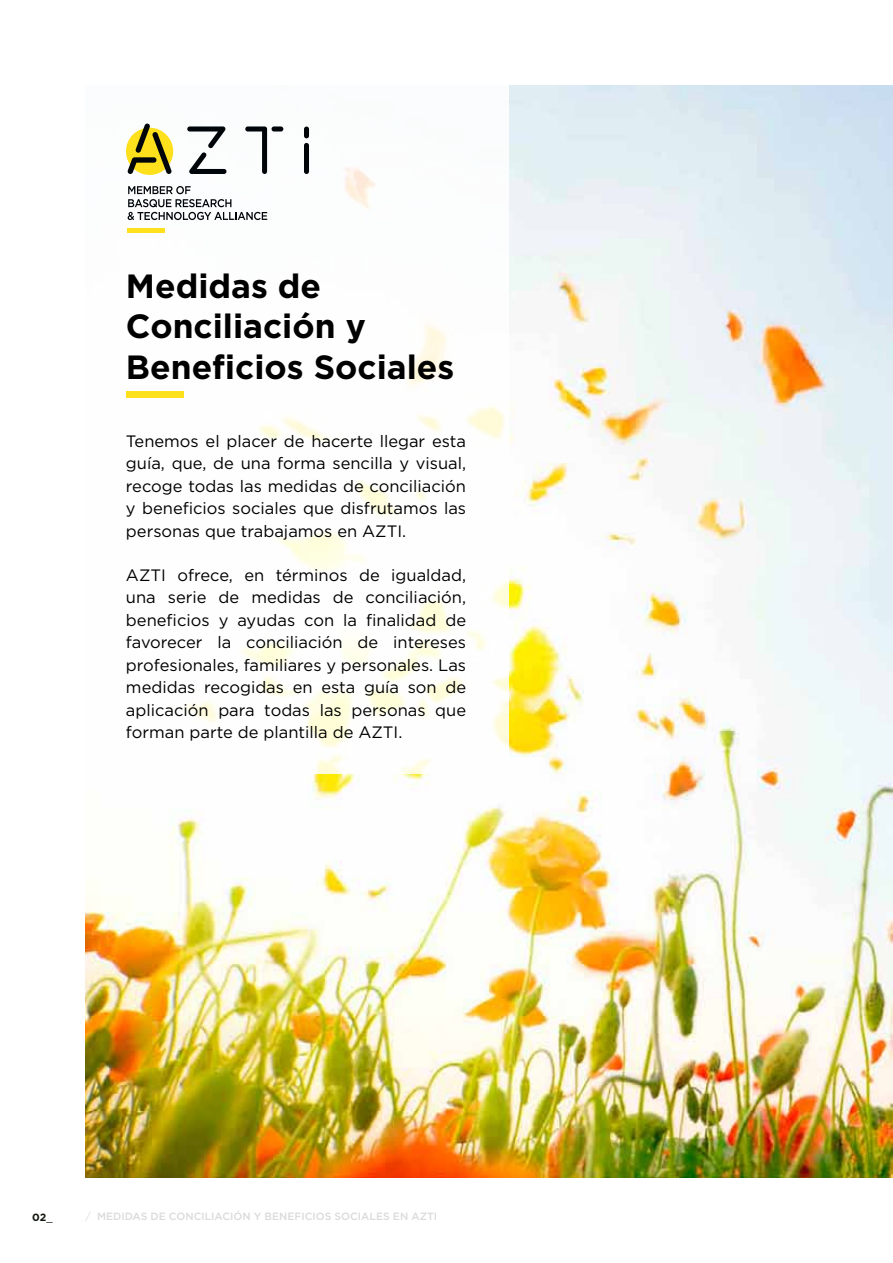
<style>
.page{position:relative;width:893px;height:1263px;background:#fff}
.page>*{position:absolute;margin:0;border:0;box-sizing:border-box;transform-origin:0 0}
.t1{font:700 33.6px/40.3px "Gotham";color:#000}
.t2{font:16.5px/22.5px "Gotham";color:#000;text-align:justify}
.t3{font:500 10.5px "Gotham";color:#d9dbda}
.t4{font:700 10.5px "Gotham";color:#11160e}
.s1{font-weight:400}
</style>
<div class="page">
<img style="left:85px;top:85px;width:808px;height:1093px">
<div style="left:84px;top:84px;width:424px;height:690px;background:#fff"></div>
<div style="left:126px;top:391px;width:58px;height:7px;background:#fee01c"></div>
<svg style="left:128px;top:186px;width:139px;height:34px"></svg>
<hr style="left:128px;top:229px;width:37px;height:4px;background:#fee01c">
<svg style="left:127px;top:124px;width:45px;height:50px"></svg>
<svg style="left:245px;top:126px;width:22px;height:48px"></svg>
<div style="left:272px;top:126px;width:11px;height:5px;background:#000509;border-radius:3px"></div>
<div style="left:304px;top:143px;width:5px;height:31px;background:#000509;border-radius:3px"></div>
<div style="left:304px;top:127px;width:5px;height:11px;background:#000509;border-radius:3px"></div>
<svg style="left:187px;top:126px;width:39px;height:48px"></svg>
<h1 class="t1" style="left:126px;top:266px;width:330px">Medidas de<br>Conciliación y<br>Beneficios Sociales</h1>
<p class="t2" style="left:126px;top:429px;width:342px">Tenemos el placer de hacerte llegar esta guía, que, de una forma sencilla y visual, recoge todas las medidas de conciliación y beneficios sociales que disfrutamos las personas que trabajamos en AZTI.</p>
<p class="t2" style="left:126px;top:563px;width:342px">AZTI ofrece, en términos de igualdad, una serie de medidas de conciliación, beneficios y ayudas con la finalidad de favorecer la conciliación de intereses profesionales, familiares y personales. Las medidas recogidas en esta guía son de aplicación para todas las personas que forman parte de plantilla de AZTI.</p>
<p class="t4" style="left:32px;top:1210px;width:22px">02<span class="s1">_</span></p>
<p class="t3" style="left:85px;top:1210px;width:351px"><span class="s1">/</span> MEDIDAS DE CONCILIACIÓN Y BENEFICIOS SOCIALES EN AZTI</p>
</div>
